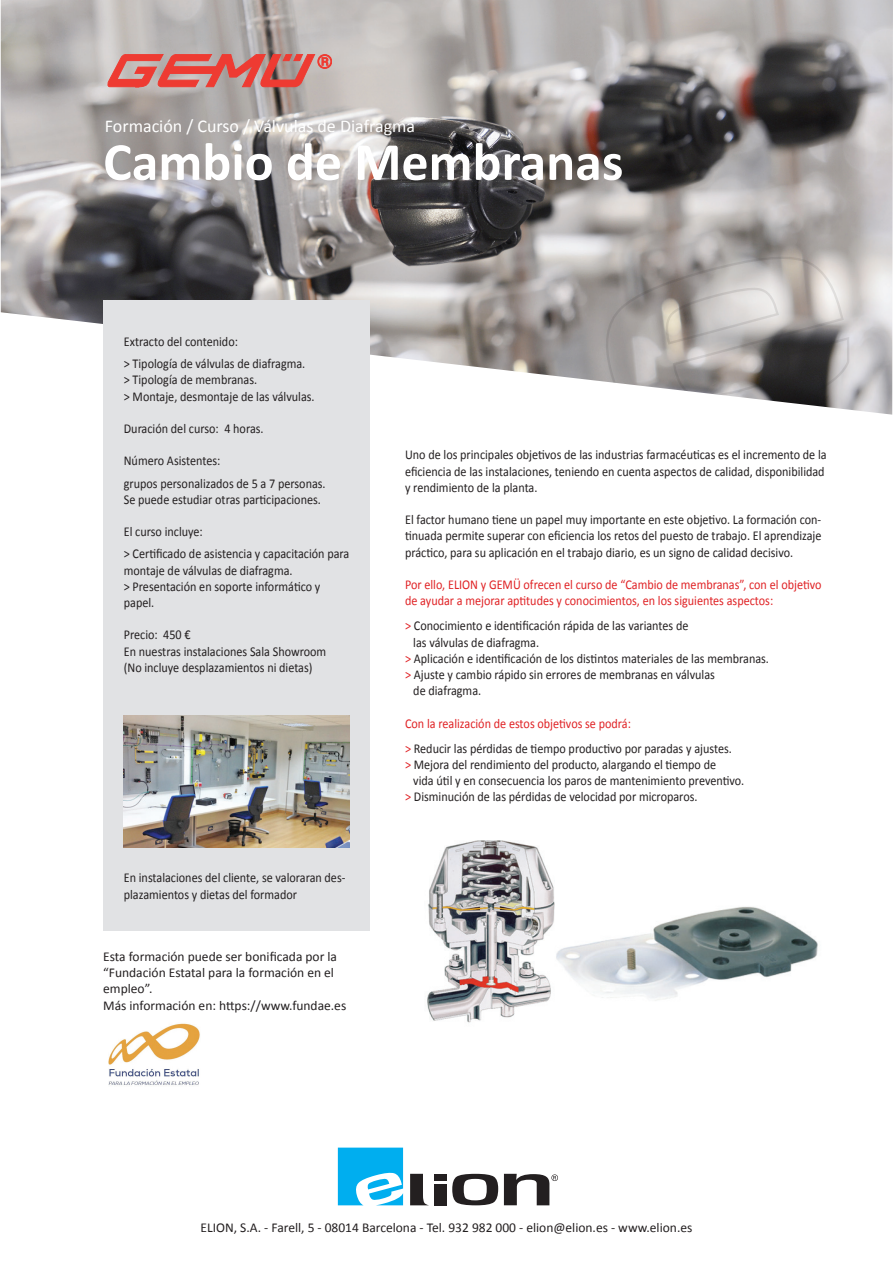
<style>
.page{position:relative;width:893px;height:1263px;background:#fff}
.page>*{position:absolute;margin:0;border:0;box-sizing:border-box;transform-origin:0 0}
.t1{font:700 54px "Calibri";color:#fff}
.t2{font:18px "Calibri";color:#fff}
.t3{font:13.5px/16.2px "Calibri";color:#231f20;scale:.9 1}
.t4{font:13.5px/16.2px "Calibri";color:#231f20}
.t5{font:13.5px/16.2px "Calibri";color:#e02225;scale:.9 1}
.s1{color:#e02225}
</style>
<div class="page">
<img style="left:1px;top:0;width:892px;height:415px">
<div style="left:103px;top:300px;width:266px;height:631px;background:#e1e2e4"></div>
<div style="left:434px;top:1184px;width:13px;height:21px;background:#231f20"></div>
<div style="left:434px;top:1174px;width:13px;height:6px;background:#231f20"></div>
<svg style="left:410px;top:1174px;width:18px;height:31px"></svg>
<svg style="left:452px;top:1174px;width:46px;height:31px"></svg>
<svg style="left:338px;top:1147px;width:65px;height:58px"></svg>
<svg style="left:504px;top:1174px;width:54px;height:31px"></svg>
<img style="left:124px;top:715px;width:226px;height:132px">
<svg style="left:107px;top:54px;width:225px;height:33px;background:#d3746e"></svg>
<img style="left:427px;top:840px;width:391px;height:183px">
<img style="left:108px;top:1023px;width:92px;height:62px">
<svg style="left:603px;top:253px;width:247px;height:162px;background:#aba7a5"></svg>
<h2 class="t2" style="left:105px;top:114px;width:312px">Formación / Curso / Válvulas de Diafragma</h2>
<h1 class="t1" style="left:103px;top:127px;width:522px">Cambio de Membranas</h1>
<p class="t3" style="left:124px;top:330px;width:203px;line-height:22.2px">Extracto del contenido:<br>&gt; Tipología de válvulas de diafragma.</p>
<p class="t3" style="left:124px;top:372px;width:213px">&gt; Tipología de membranas.<br>&gt; Montaje, desmontaje de las válvulas.</p>
<p class="t3" style="left:124px;top:420px;width:157px">Duración del curso: 4 horas.</p>
<p class="t3" style="left:124px;top:450px;width:226px;line-height:22.2px">Número Asistentes:<br>grupos personalizados de 5 a 7 personas.</p>
<p class="t3" style="left:124px;top:491px;width:220px">Se puede estudiar otras participaciones.</p>
<p class="t3" style="left:124px;top:521px;width:252px;line-height:22.2px">El curso incluye:<br>&gt; Certificado de asistencia y capacitación para</p>
<p class="t3" style="left:124px;top:562px;width:220px">montaje de válvulas de diafragma.<br>&gt; Presentación en soporte informático y papel.</p>
<p class="t3" style="left:124px;top:627px;width:227px">Precio: 450 €<br>En nuestras instalaciones Sala Showroom (No incluye desplazamientos ni dietas)</p>
<p class="t3" style="left:124px;top:870px;width:248px">En instalaciones del cliente, se valoraran des&shy;plazamientos y dietas del formador</p>
<p class="t4" style="left:103px;top:948px;width:245px">Esta formación puede ser bonificada por la “Fundación Estatal para la formación en el empleo”.<br>Más información en: https://www.fundae.es</p>
<p class="t3" style="left:405px;top:447px;width:470px">Uno de los principales objetivos de las industrias farmacéuticas es el incremento de la eficiencia de las instalaciones, teniendo en cuenta aspectos de calidad, disponibilidad y rendimiento de la planta.</p>
<p class="t3" style="left:405px;top:512px;width:464px;text-align:justify">El factor humano tiene un papel muy importante en este objetivo. La formación con&shy;tinuada permite superar con eficiencia los retos del puesto de trabajo. El aprendizaje práctico, para su aplicación en el trabajo diario, es un signo de calidad decisivo.</p>
<p class="t5" style="left:405px;top:576px;width:464px">Por ello, ELION y GEMÜ ofrecen el curso de “Cambio de membranas”, con el objetivo de ayudar a mejorar aptitudes y conocimientos, en los siguientes aspectos:</p>
<p class="t3" style="left:405px;top:618px;width:316px"><span class="s1">&gt;</span> Conocimiento e identificación rápida de las variantes de</p>
<p class="t3" style="left:413px;top:634px;width:141px">las válvulas de diafragma.</p>
<p class="t3" style="left:405px;top:650px;width:406px"><span class="s1">&gt;</span> Aplicación e identificación de los distintos materiales de las membranas.</p>
<p class="t3" style="left:405px;top:666px;width:346px"><span class="s1">&gt;</span> Ajuste y cambio rápido sin errores de membranas en válvulas</p>
<p class="t3" style="left:413px;top:683px;width:77px">de diafragma.</p>
<p class="t3" style="left:405px;top:711px;width:365px;line-height:25.2px"><span class="s1">Con la realización de estos objetivos se podrá:<br>&gt;</span> Reducir las pérdidas de tiempo productivo por paradas y ajustes.</p>
<p class="t3" style="left:405px;top:756px;width:347px"><span class="s1">&gt;</span> Mejora del rendimiento del producto, alargando el tiempo de</p>
<p class="t3" style="left:413px;top:773px;width:369px">vida útil y en consecuencia los paros de mantenimiento preventivo.</p>
<p class="t3" style="left:405px;top:789px;width:326px"><span class="s1">&gt;</span> Disminución de las pérdidas de velocidad por microparos.</p>
<p class="t4" style="left:201px;top:1219px;width:493px">ELION, S.A. - Farell, 5 - 08014 Barcelona - Tel. 932 982 000 - elion@elion.es - www.elion.es</p>
</div>
